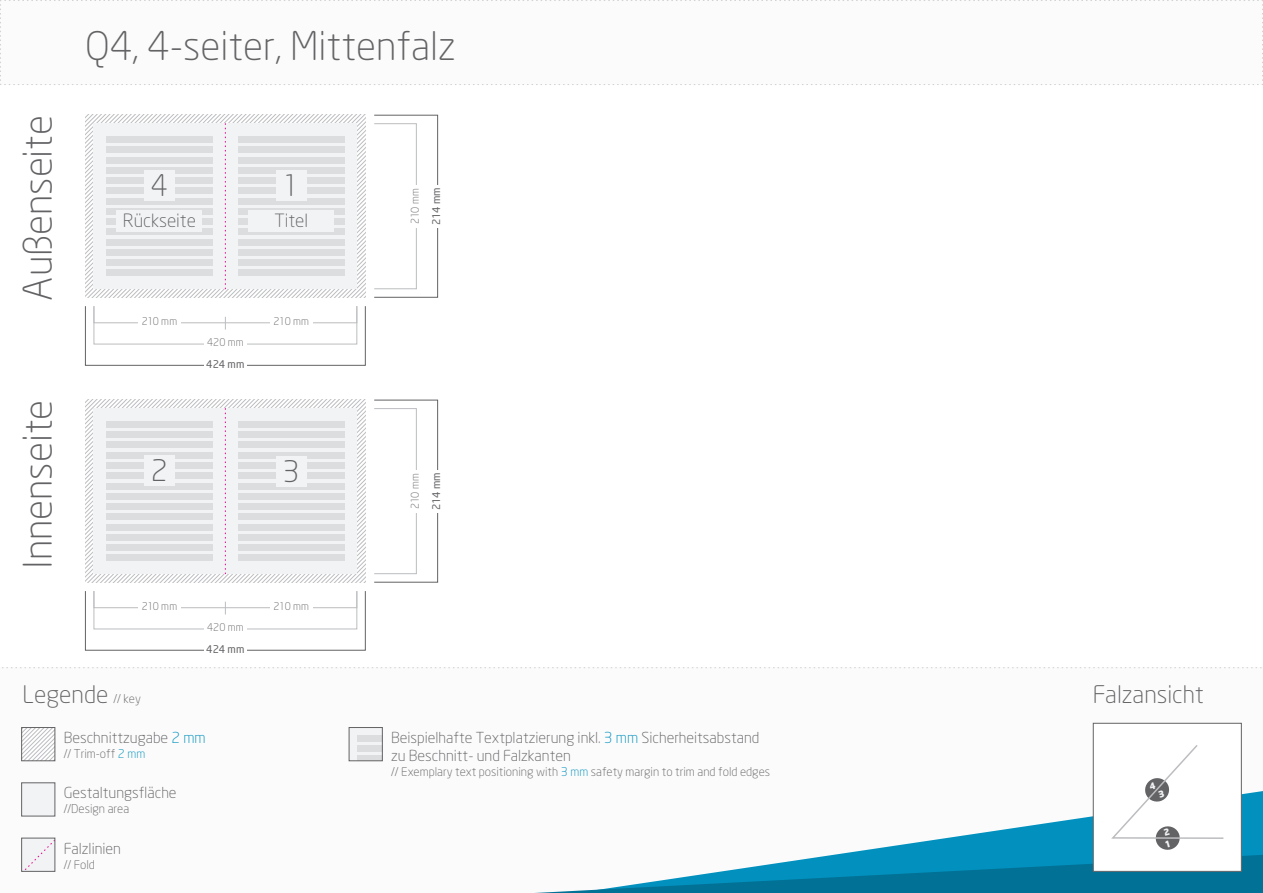
<style>
.page{position:relative;width:1263px;height:893px;background:#fff}
.page>*{position:absolute;margin:0;border:0;box-sizing:border-box;transform-origin:0 0}
.t1{font:300 39px "Neo Sans";color:#636366}
.t2{font:300 29.4px "Neo Sans";color:#636366}
.t3{font:300 24px "Neo Sans";color:#636366}
.t4{font:300 18.15px "Neo Sans";color:#636366}
.t5{font:300 15px/18px "Neo Sans";color:#636366}
.t6{font:300 12px "Neo Sans";color:#636366}
.t7{font:300 10.5px "Neo Sans";letter-spacing:-.01em;color:#636366}
.t8{font:10.5px "Neo Sans";color:#636366}
.s1{font-size:12px}
.s2{color:#0291be}
</style>
<div class="page">
<svg style="left:2px;top:667px;width:1260px;height:205px"></svg>
<svg style="left:0;top:0;width:1263px;height:85px"></svg>
<svg style="left:85px;top:115px;width:281px;height:183px"></svg>
<div style="left:85px;top:306px;width:281px;height:60px;border:1px solid #636366"></div>
<div style="left:94px;top:306px;width:263px;height:38px;border:1px solid #bcbdc0"></div>
<div style="left:204px;top:336px;width:43px;height:13px;background:#fff"></div>
<div style="left:204px;top:357px;width:43px;height:13px;background:#fff"></div>
<div style="left:94px;top:306px;width:263px;height:17px;border:1px solid #bcbdc0"></div>
<div style="left:138px;top:315px;width:43px;height:12px;background:#fff"></div>
<svg style="left:225px;top:317px;width:1px;height:13px"></svg>
<div style="left:270px;top:315px;width:43px;height:12px;background:#fff"></div>
<div style="left:374px;top:115px;width:64px;height:183px;border:1px solid #636366"></div>
<div style="left:374px;top:123px;width:43px;height:166px;border:1px solid #bcbdc0"></div>
<div style="left:408px;top:185px;width:13px;height:42px;background:#fff"></div>
<div style="left:429px;top:185px;width:13px;height:42px;background:#fff"></div>
<svg style="left:85px;top:400px;width:281px;height:183px"></svg>
<div style="left:374px;top:400px;width:64px;height:183px;border:1px solid #636366"></div>
<div style="left:374px;top:408px;width:43px;height:166px;border:1px solid #bcbdc0"></div>
<div style="left:408px;top:470px;width:13px;height:42px;background:#fff"></div>
<div style="left:429px;top:470px;width:13px;height:42px;background:#fff"></div>
<div style="left:276px;top:170px;width:30px;height:30px;background:#f2f3f4"></div>
<div style="left:249px;top:210px;width:85px;height:22px;background:#f2f3f4"></div>
<div style="left:144px;top:170px;width:30px;height:30px;background:#f2f3f4"></div>
<div style="left:117px;top:210px;width:85px;height:22px;background:#f2f3f4"></div>
<div style="left:276px;top:456px;width:30px;height:30px;background:#f2f3f4"></div>
<div style="left:144px;top:455px;width:30px;height:30px;background:#f2f3f4"></div>
<div style="left:85px;top:591px;width:281px;height:60px;border:1px solid #636366"></div>
<div style="left:94px;top:591px;width:263px;height:38px;border:1px solid #bcbdc0"></div>
<div style="left:204px;top:621px;width:43px;height:13px;background:#fff"></div>
<div style="left:204px;top:642px;width:43px;height:13px;background:#fff"></div>
<div style="left:94px;top:591px;width:263px;height:17px;border:1px solid #bcbdc0"></div>
<div style="left:138px;top:600px;width:43px;height:12px;background:#fff"></div>
<svg style="left:225px;top:602px;width:1px;height:12px"></svg>
<div style="left:270px;top:600px;width:43px;height:12px;background:#fff"></div>
<svg style="left:23px;top:729px;width:30px;height:30px"></svg>
<div style="left:21px;top:727px;width:34px;height:34px;border:1px solid #636366"></div>
<svg style="left:23px;top:840px;width:30px;height:30px"></svg>
<div style="left:21px;top:838px;width:34px;height:34px;border:1px solid #636366"></div>
<div style="left:21px;top:782px;width:34px;height:34px;background:#f2f3f4;border:1px solid #636366"></div>
<div style="left:349px;top:727px;width:33px;height:34px;background:#f2f3f4"></div>
<div style="left:357px;top:736px;width:25px;height:6px;background:#dcdddf"></div>
<div style="left:357px;top:745px;width:25px;height:7px;background:#dcdddf"></div>
<div style="left:357px;top:755px;width:25px;height:6px;background:#dcdddf"></div>
<div style="left:349px;top:727px;width:34px;height:34px;border:1px solid #636366"></div>
<div style="left:1093px;top:723px;width:149px;height:149px;background:#fff;border:1px solid #636366"></div>
<svg style="left:521px;top:743px;width:742px;height:150px"></svg>
<h1 class="t1" style="left:14px;top:300px;width:187px;rotate:-90deg">Außenseite</h1>
<h1 class="t1" style="left:14px;top:569px;width:171px;rotate:-90deg">Innenseite</h1>
<h1 class="t1" style="left:85px;top:23px;width:372px">Q4, 4-seiter, Mittenfalz</h1>
<h2 class="t2" style="left:151px;top:168px;width:19px">4</h2>
<p class="t4" style="left:123px;top:210px;width:75px">Rückseite</p>
<h2 class="t2" style="left:283px;top:168px;width:19px">1</h2>
<p class="t4" style="left:274px;top:210px;width:35px">Titel</p>
<p class="t7" style="left:142px;top:315px;width:37px">210 mm</p>
<p class="t7" style="left:274px;top:315px;width:37px">210 mm</p>
<p class="t7" style="left:207px;top:336px;width:38px">420 mm</p>
<p class="t8" style="left:206px;top:357px;width:40px">424 mm</p>
<h2 class="t2" style="left:151px;top:453px;width:19px">2</h2>
<h2 class="t2" style="left:283px;top:454px;width:19px">3</h2>
<p class="t7" style="left:142px;top:600px;width:37px">210 mm</p>
<p class="t7" style="left:274px;top:600px;width:37px">210 mm</p>
<p class="t7" style="left:207px;top:621px;width:38px">420 mm</p>
<p class="t8" style="left:206px;top:642px;width:40px">424 mm</p>
<p class="t7" style="left:409px;top:224px;width:37px;rotate:-90deg">210 mm</p>
<p class="t8" style="left:430px;top:225px;width:39px;rotate:-90deg">214 mm</p>
<p class="t7" style="left:409px;top:509px;width:37px;rotate:-90deg">210 mm</p>
<p class="t8" style="left:430px;top:510px;width:39px;rotate:-90deg">214 mm</p>
<h3 class="t3" style="left:23px;top:680px;width:120px">Legende <span class="s1">// key</span></h3>
<p class="t5" style="left:64px;top:729px;width:143px">Beschnittzugabe <span class="s2">2 mm</span></p>
<p class="t6" style="left:64px;top:747px;width:83px">// Trim-off <span class="s2">2 mm</span></p>
<p class="t5" style="left:64px;top:784px;width:114px">Gestaltungsfläche</p>
<p class="t6" style="left:64px;top:802px;width:67px">//Design area</p>
<p class="t5" style="left:64px;top:839px;width:59px">Falzlinien</p>
<p class="t6" style="left:64px;top:857px;width:33px">// Fold</p>
<p class="t5" style="left:391px;top:729px;width:370px">Beispielhafte Textplatzierung inkl. <span class="s2">3 mm</span> Sicherheitsabstand zu Beschnitt- und Falzkanten</p>
<p class="t6" style="left:391px;top:765px;width:380px">// Exemplary text positioning with <span class="s2">3 mm</span> safety margin to trim and fold edges</p>
<h3 class="t3" style="left:1093px;top:680px;width:113px">Falzansicht</h3>
</div>
